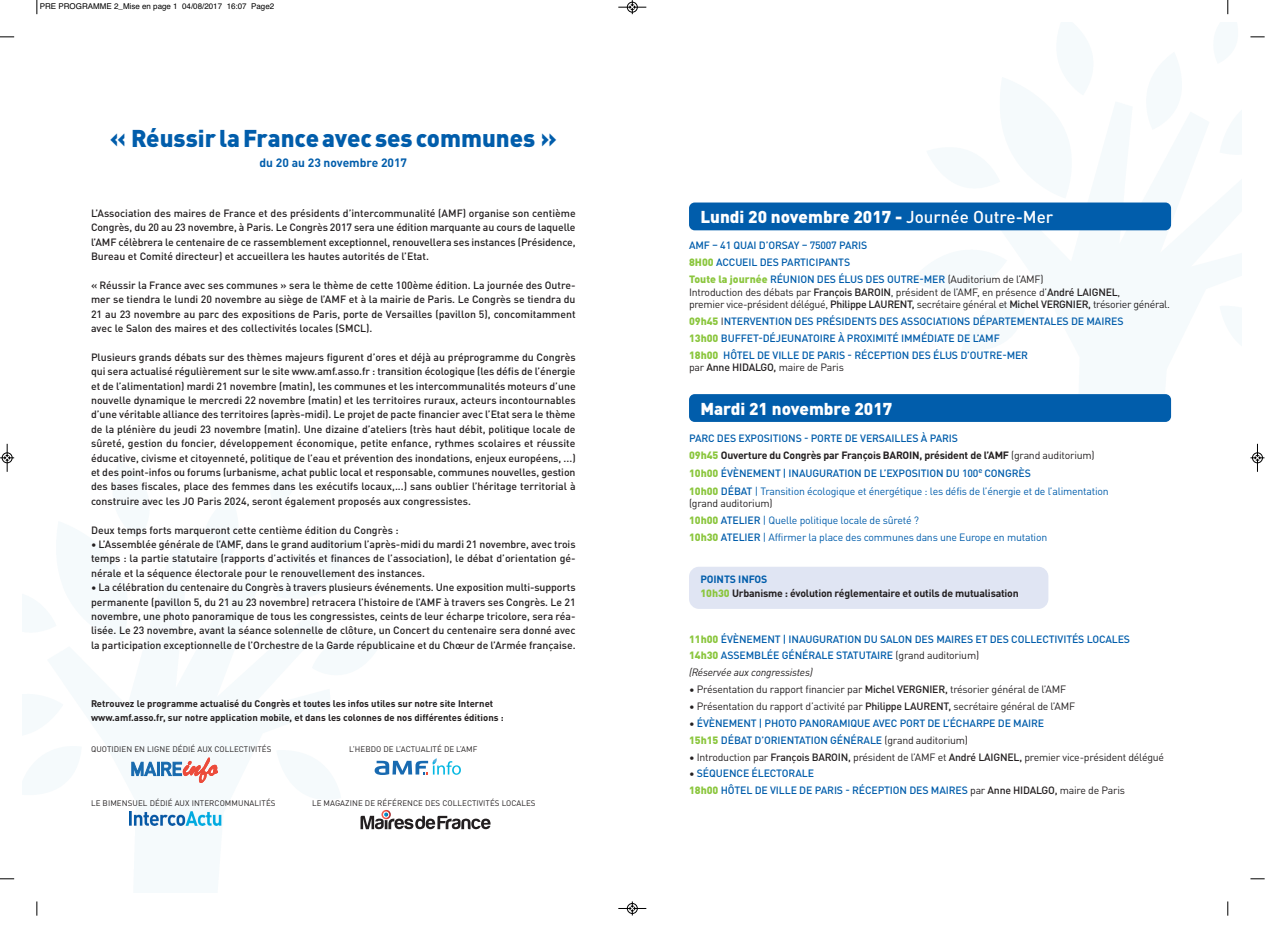
<style>
.page{position:relative;width:1276px;height:927px;background:#fff}
.page>*{position:absolute;margin:0;border:0;box-sizing:border-box;transform-origin:0 0}
.t1{font:900 24px "DIN Pro";color:#015dab}
.t2{font:900 17px "DIN Pro";color:#fff}
.t3{font:700 12px "DIN Pro";color:#015dab}
.t4{font:500 10.5px/14.4px "DIN Pro";color:#231f20;text-align:justify}
.t5{font:500 10.5px/16.9px "DIN Pro";letter-spacing:-.01em;color:#015dab}
.t6{font:10.5px/12.6px "DIN Pro";letter-spacing:-.02em;color:#231f20}
.t7{font:10.5px/16.9px "DIN Pro";letter-spacing:-.02em;color:#015dab}
.t8{font:700 10.5px/16.9px "DIN Pro";letter-spacing:-.02em;color:#231f20}
.t9{font:700 9.5px/14.4px "DIN Pro";color:#231f20}
.t10{font:8px "DIN Pro";letter-spacing:.01em;color:#231f20}
.t11{font:8px "Helvetica";color:#000}
.s1{font-weight:500}
.s2{font-weight:900;color:#8bc63e}
.s3{font-weight:400;color:#231f20}
.s4{font-weight:500;color:#015dab}
.s5{font-weight:400}
.s6{color:#231f20}
.s7{color:#015dab}
.s8{font-weight:400;font-style:italic;color:#231f20}
</style>
<div class="page">
<img style="left:913px;top:202px;width:259px;height:215px">
<div style="left:689px;top:394px;width:482px;height:28px;background:#015dab;border-radius:6px"></div>
<div style="left:689px;top:567px;width:359px;height:42px;background:#e0e5f3;border-radius:10px"></div>
<div style="left:689px;top:203px;width:482px;height:27px;background:#015dab;border-radius:6px"></div>
<svg style="left:131px;top:758px;width:87px;height:25px"></svg>
<img style="left:130px;top:812px;width:93px;height:14px">
<svg style="left:360px;top:810px;width:130px;height:19px"></svg>
<svg style="left:375px;top:758px;width:86px;height:17px"></svg>
<svg style="left:37px;top:0;width:1px;height:14px"></svg>
<svg style="left:0;top:37px;width:14px;height:1px"></svg>
<svg style="left:1227px;top:0;width:1px;height:14px"></svg>
<svg style="left:1250px;top:37px;width:14px;height:1px"></svg>
<svg style="left:37px;top:901px;width:1px;height:15px"></svg>
<svg style="left:0;top:878px;width:14px;height:2px"></svg>
<svg style="left:1227px;top:901px;width:1px;height:15px"></svg>
<svg style="left:1250px;top:878px;width:14px;height:2px"></svg>
<svg style="left:618px;top:0;width:28px;height:14px"></svg>
<svg style="left:618px;top:901px;width:28px;height:14px"></svg>
<svg style="left:0;top:444px;width:14px;height:28px"></svg>
<svg style="left:1250px;top:444px;width:14px;height:28px"></svg>
<p class="t11" style="left:40px;top:3px;width:236px">PRE PROGRAMME 2_Mise en page 1 04/08/2017 16:07 Page2</p>
<h1 class="t1" style="left:110px;top:125px;width:448px">« Réussir la France avec ses communes »</h1>
<p class="t3" style="left:259px;top:158px;width:149px">du 20 au 23 novembre 2017</p>
<p class="t4" style="left:91px;top:207px;width:486px">L’Association des maires de France et des présidents d’intercommunalité (AMF) organise son centième Congrès, du 20 au 23 novembre, à Paris. Le Congrès 2017 sera une édition marquante au cours de laquelle l’AMF célèbrera le centenaire de ce rassemblement exceptionnel, renouvellera ses instances (Présidence, Bureau et Comité directeur) et accueillera les hautes autorités de l’Etat.</p>
<p class="t4" style="left:91px;top:279px;width:486px">« Réussir la France avec ses communes » sera le thème de cette 100ème édition. La journée des Outre&shy;mer se tiendra le lundi 20 novembre au siège de l’AMF et à la mairie de Paris. Le Congrès se tiendra du 21 au 23 novembre au parc des expositions de Paris, porte de Versailles (pavillon 5), concomitamment avec le Salon des maires et des collectivités locales (SMCL).</p>
<p class="t4" style="left:91px;top:351px;width:486px">Plusieurs grands débats sur des thèmes majeurs figurent d’ores et déjà au préprogramme du Congrès qui sera actualisé régulièrement sur le site www.amf.asso.fr : transition écologique (les défis de l’énergie et de l’alimentation) mardi 21 novembre (matin), les communes et les intercommunalités moteurs d’une nouvelle dynamique le mercredi 22 novembre (matin) et les territoires ruraux, acteurs incontournables d’une véritable alliance des territoires (après-midi). Le projet de pacte financier avec l’Etat sera le thème de la plénière du jeudi 23 novembre (matin). Une dizaine d’ateliers (très haut débit, politique locale de sûreté, gestion du foncier, développement économique, petite enfance, rythmes scolaires et réussite éducative, civisme et citoyenneté, politique de l’eau et prévention des inondations, enjeux européens, ...) et des point-infos ou forums (urbanisme, achat public local et responsable, communes nouvelles, gestion des bases fiscales, place des femmes dans les exécutifs locaux,...) sans oublier l’héritage territorial à construire avec les JO Paris 2024, seront également proposés aux congressistes.</p>
<p class="t4" style="left:91px;top:524px;width:309px">Deux temps forts marqueront cette centième édition du Congrès :</p>
<p class="t4" style="left:91px;top:538px;width:486px">• L’Assemblée générale de l’AMF, dans le grand auditorium l’après-midi du mardi 21 novembre, avec trois temps : la partie statutaire (rapports d’activités et finances de l’association), le débat d’orientation gé&shy;nérale et la séquence électorale pour le renouvellement des instances.</p>
<p class="t4" style="left:91px;top:581px;width:486px">• La célébration du centenaire du Congrès à travers plusieurs événements. Une exposition multi-supports permanente (pavillon 5, du 21 au 23 novembre) retracera l’histoire de l’AMF à travers ses Congrès. Le 21 novembre, une photo panoramique de tous les congressistes, ceints de leur écharpe tricolore, sera réa&shy;lisée. Le 23 novembre, avant la séance solennelle de clôture, un Concert du centenaire sera donné avec la participation exceptionnelle de l’Orchestre de la Garde républicaine et du Chœur de l’Armée française.</p>
<p class="t9" style="left:91px;top:697px;width:414px">Retrouvez le programme actualisé du Congrès et toutes les infos utiles sur notre site Internet www.amf.asso.fr, sur notre application mobile, et dans les colonnes de nos différentes éditions :</p>
<p class="t10" style="left:91px;top:746px;width:182px">QUOTIDIEN EN LIGNE DÉDIÉ AUX COLLECTIVITÉS</p>
<p class="t10" style="left:349px;top:746px;width:130px">L’HEBDO DE L’ACTUALITÉ DE L’AMF</p>
<p class="t10" style="left:91px;top:800px;width:186px">LE BIMENSUEL DÉDIÉ AUX INTERCOMMUNALITÉS</p>
<p class="t10" style="left:312px;top:800px;width:225px">LE MAGAZINE DE RÉFÉRENCE DES COLLECTIVITÉS LOCALES</p>
<h2 class="t2" style="left:700px;top:207px;width:354px">Lundi 20 novembre 2017 - <span class="s1">Journée Outre-Mer</span></h2>
<p class="t5" style="left:689px;top:238px;width:356px">AMF – 41 QUAI D’ORSAY – 75007 PARIS<br><span class="s2">8H00</span> ACCUEIL DES PARTICIPANTS<br><span class="s2">Toute la journée</span> RÉUNION DES ÉLUS DES OUTRE-MER <span class="s3">(Auditorium de l’AMF)</span></p>
<p class="t6" style="left:689px;top:287px;width:482px">Introduction des débats par <span class="s1">François BAROIN</span>, président de l’AMF, en présence d’<span class="s1">André LAIGNEL</span>,<br>premier vice-président délégué, <span class="s1">Philippe LAURENT,</span> secrétaire général et <span class="s1">Michel VERGNIER,</span> trésorier général.</p>
<p class="t5" style="left:689px;top:314px;width:436px"><span class="s2">09h45</span> <span class="s3">I</span>NTERVENTION DES PRÉSIDENTS DES ASSOCIATIONS DÉPARTEMENTALES DE MAIRES<br><span class="s2">13h00</span> BUFFET-DÉJEUNATOIRE À PROXIMITÉ IMMÉDIATE DE L’AMF<br><span class="s2">18h00</span> HÔTEL DE VILLE DE PARIS - RÉCEPTION DES ÉLUS D’OUTRE-MER</p>
<p class="t6" style="left:689px;top:363px;width:156px">par <span class="s1">Anne HIDALGO,</span> maire de Paris</p>
<h2 class="t2" style="left:700px;top:399px;width:193px">Mardi 21 novembre 2017</h2>
<p class="t8" style="left:689px;top:431px;width:407px"><span class="s4">PARC DES EXPOSITIONS - PORTE DE VERSAILLES À PARIS<br></span><span class="s2">09h45</span> Ouverture du Congrès par François BAROIN, président de l’AMF <span class="s5">(grand auditorium)</span></p>
<p class="t7" style="left:689px;top:466px;width:421px;line-height:17.7px"><span class="s2">10h00</span> <span class="s1">ÉVÈNEMENT | INAUGURATION DE L’EXPOSITION DU 100</span><sup>e</sup> <span class="s1">CONGRÈS<br></span><span class="s2">10h00</span> <span class="s1">DÉBAT</span> | Transition écologique et énergétique : les défis de l’énergie et de l’alimentation</p>
<p class="t7" style="left:689px;top:496px;width:360px"><span class="s6">(grand auditorium)<br></span><span class="s2">10h00</span> <span class="s1">ATELIER</span> | Quelle politique locale de sûreté ?<br><span class="s2">10h30</span> <span class="s1">ATELIER</span> | Affirmer la place des communes dans une Europe en mutation</p>
<p class="t8" style="left:700px;top:573px;width:320px;line-height:14.6px"><span class="s7">POINTS INFOS<br></span><span class="s2">10h30</span> Urbanisme : évolution réglementaire et outils de mutualisation</p>
<p class="t5" style="left:689px;top:631px;width:442px"><span class="s2">11h00</span> ÉVÈNEMENT | INAUGURATION DU SALON DES MAIRES ET DES COLLECTIVITÉS LOCALES<br><span class="s2">14h30</span> ASSEMBLÉE GÉNÉRALE STATUTAIRE <span class="s3">(grand auditorium)<br></span><span class="s8">(Réservée aux congressistes)</span></p>
<p class="t6" style="left:689px;top:684px;width:378px">• Présentation du rapport financier par <span class="s1">Michel VERGNIER,</span> trésorier général de l’AMF</p>
<p class="t6" style="left:689px;top:701px;width:388px">• Présentation du rapport d’activité par <span class="s1">Philippe LAURENT,</span> secrétaire général de l’AMF</p>
<p class="t5" style="left:689px;top:716px;width:357px"><span class="s3">•</span> ÉVÈNEMENT | PHOTO PANORAMIQUE AVEC PORT DE L’ÉCHARPE DE MAIRE<br><span class="s2">15h15</span> DÉBAT D’ORIENTATION GÉNÉRALE <span class="s3">(grand auditorium)</span></p>
<p class="t6" style="left:689px;top:752px;width:477px">• Introduction par <span class="s1">François BAROIN,</span> président de l’AMF et <span class="s1">André LAIGNEL,</span> premier vice-président délégué</p>
<p class="t5" style="left:689px;top:766px;width:437px"><span class="s3">•</span> SÉQUENCE ÉLECTORALE<br><span class="s2">18h00</span> HÔTEL DE VILLE DE PARIS - RÉCEPTION DES MAIRES <span class="s3">par</span> <span class="s6">Anne HIDALGO,</span> <span class="s3">maire de Paris</span></p>
</div>
